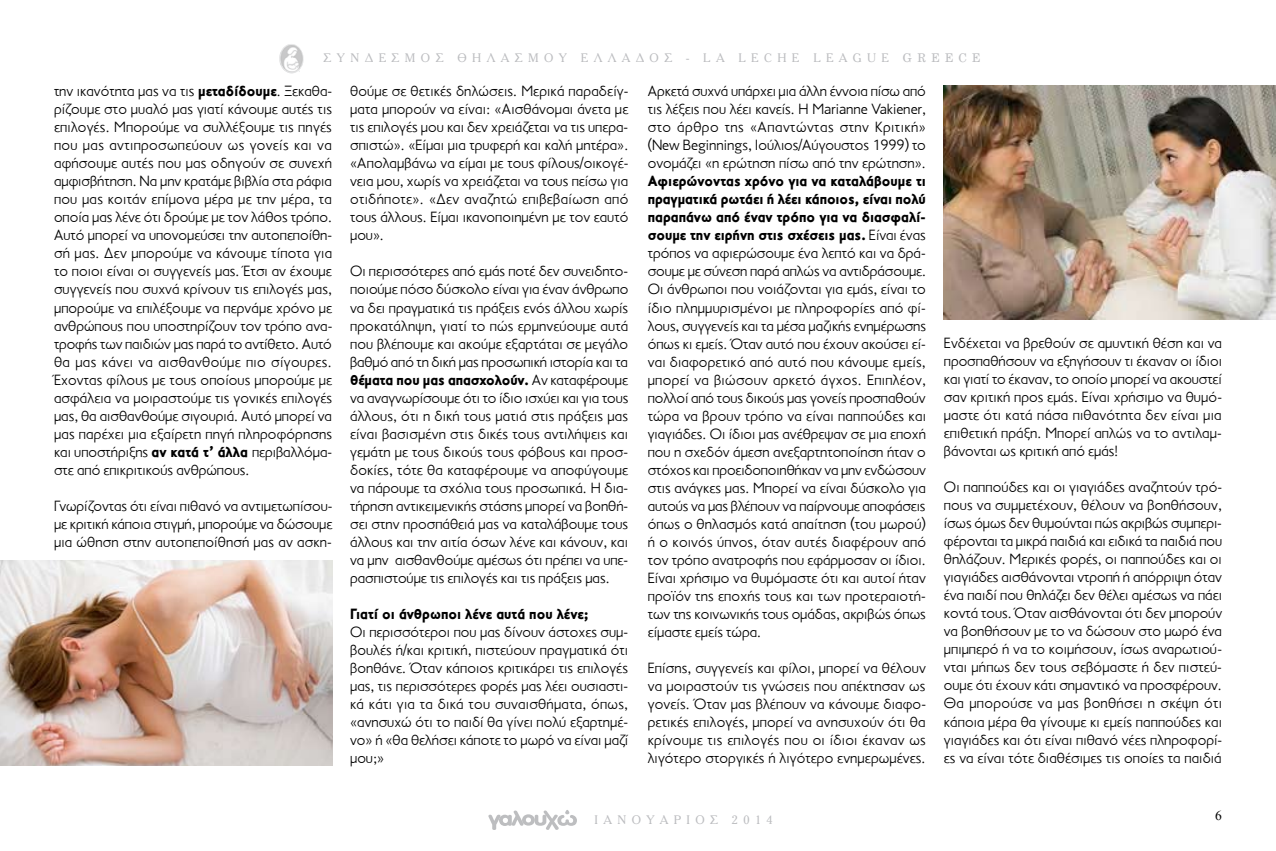
<style>
.page{position:relative;width:1276px;height:851px;background:#fff}
.page>*{position:absolute;margin:0;border:0;box-sizing:border-box;transform-origin:0 0}
.t1{font:300 15px/18px "PF Transport";color:#000;text-align:justify}
.t2{font:900 15px "PF Transport";color:#000}
.t3{font:13.5px "Times New Roman";color:#000}
.t4{font:12px "PF Cheltenham";letter-spacing:.45em;color:#bcbdc0}
.s1{font-family:"PF Century"}
.s2{font-weight:900}
</style>
<div class="page">
<img style="left:943px;top:85px;width:333px;height:235px">
<img style="left:0;top:560px;width:332px;height:205px">
<svg style="left:488px;top:810px;width:89px;height:19px"></svg>
<img style="left:279px;top:44px;width:25px;height:29px">
<p class="t4" style="left:323px;top:51px;width:658px">ΣΥΝΔΕΣΜΟΣ ΘΗΛΑΣΜΟΥ ΕΛΛΑΔΟΣ - LA LECHE LEAGUE <span class="s1">GREECE</span></p>
<p class="t1" style="left:54px;top:82px;width:280px">την ικανότητα μας να τις <span class="s2">μεταδίδουμε</span>. Ξεκαθα&shy;ρίζουμε στο μυαλό μας γιατί κάνουμε αυτές τις επιλογές. Μπορούμε να συλλέξουμε τις πηγές που μας αντιπροσωπεύουν ως γονείς και να αφήσουμε αυτές που μας οδηγούν σε συνεχή αμφισβήτηση. Να μην κρατάμε βιβλία στα ράφια που μας κοιτάν επίμονα μέρα με την μέρα, τα οποία μας λένε ότι δρούμε με τον λάθος τρόπο.<br>Αυτό μπορεί να υπονομεύσει την αυτοπεποίθη&shy;σή μας. Δεν μπορούμε να κάνουμε τίποτα για το ποιοι είναι οι συγγενείς μας. Έτσι αν έχουμε συγγενείς που συχνά κρίνουν τις επιλογές μας, μπορούμε να επιλέξουμε να περνάμε χρόνο με ανθρώπους που υποστηρίζουν τον τρόπο ανα&shy;τροφής των παιδιών μας παρά το αντίθετο. Αυτό θα μας κάνει να αισθανθούμε πιο σίγουρες.<br>Έχοντας φίλους με τους οποίους μπορούμε με ασφάλεια να μοιραστούμε τις γονικές επιλογές μας, θα αισθανθούμε σιγουριά. Αυτό μπορεί να μας παρέχει μια εξαίρετη πηγή πληροφόρησης και υποστήριξης <span class="s2">αν κατά τ’ άλλα</span> περιβαλλόμα&shy;στε από επικριτικούς ανθρώπους.</p>
<p class="t1" style="left:54px;top:496px;width:280px">Γνωρίζοντας ότι είναι πιθανό να αντιμετωπίσου&shy;με κριτική κάποια στιγμή, μπορούμε να δώσουμε μια ώθηση στην αυτοπεποίθησή μας αν ασκη-</p>
<p class="t1" style="left:350px;top:82px;width:280px">θούμε σε θετικές δηλώσεις. Μερικά παραδείγ&shy;ματα μπορούν να είναι: «Αισθάνομαι άνετα με τις επιλογές μου και δεν χρειάζεται να τις υπερα&shy;σπιστώ». «Είμαι μια τρυφερή και καλή μητέρα». «Απολαμβάνω να είμαι με τους φίλους/οικογέ&shy;νεια μου, χωρίς να χρειάζεται να τους πείσω για οτιδήποτε». «Δεν αναζητώ επιβεβαίωση από τους άλλους. Είμαι ικανοποιημένη με τον εαυτό μου».</p>
<p class="t1" style="left:350px;top:262px;width:280px">Οι περισσότερες από εμάς ποτέ δεν συνειδητο&shy;ποιούμε πόσο δύσκολο είναι για έναν άνθρωπο να δει πραγματικά τις πράξεις ενός άλλου χωρίς προκατάληψη, γιατί το πώς ερμηνεύουμε αυτά που βλέπουμε και ακούμε εξαρτάται σε μεγάλο βαθμό από τη δική μας προσωπική ιστορία και τα <span class="s2">θέματα που μας απασχολούν.</span> Αν καταφέρουμε να αναγνωρίσουμε ότι το ίδιο ισχύει και για τους άλλους, ότι η δική τους ματιά στις πράξεις μας είναι βασισμένη στις δικές τους αντιλήψεις και γεμάτη με τους δικούς τους φόβους και προσ&shy;δοκίες, τότε θα καταφέρουμε να αποφύγουμε να πάρουμε τα σχόλια τους προσωπικά. Η δια&shy;τήρηση αντικειμενικής στάσης μπορεί να βοηθή&shy;σει στην προσπάθειά μας να καταλάβουμε τους άλλους και την αιτία όσων λένε και κάνουν, και να μην αισθανθούμε αμέσως ότι πρέπει να υπε&shy;ρασπιστούμε τις επιλογές και τις πράξεις μας.</p>
<p class="t2" style="left:350px;top:605px;width:240px">Γιατί οι άνθρωποι λένε αυτά που λένε;</p>
<p class="t1" style="left:350px;top:622px;width:280px">Οι περισσότεροι που μας δίνουν άστοχες συμ&shy;βουλές ή/και κριτική, πιστεύουν πραγματικά ότι βοηθάνε. Όταν κάποιος κριτικάρει τις επιλογές μας, τις περισσότερες φορές μας λέει ουσιαστι&shy;κά κάτι για τα δικά του συναισθήματα, όπως, «ανησυχώ ότι το παιδί θα γίνει πολύ εξαρτημέ&shy;νο» ή «θα θελήσει κάποτε το μωρό να είναι μαζί μου;»</p>
<p class="t1" style="left:648px;top:82px;width:280px">Αρκετά συχνά υπάρχει μια άλλη έννοια πίσω από τις λέξεις που λέει κανείς. Η Marianne Vakiener, στο άρθρο της «Απαντώντας στην Κριτική» (New Beginnings, Ιούλιος/Αύγουστος 1999) το ονομάζει «η ερώτηση πίσω από την ερώτηση».</p>
<p class="t1" style="left:648px;top:172px;width:280px"><span class="s2">Αφιερώνοντας χρόνο για να καταλάβουμε τι πραγματικά ρωτάει ή λέει κάποιος, είναι πολύ παραπάνω από έναv τρόπο για να διασφαλί&shy;σουμε την ειρήνη στις σχέσεις μας.</span> Είναι ένας τρόπος να αφιερώσουμε ένα λεπτό και να δρά&shy;σουμε με σύνεση παρά απλώς να αντιδράσουμε.<br>Οι άνθρωποι που νοιάζονται για εμάς, είναι το ίδιο πλημμυρισμένοι με πληροφορίες από φί&shy;λους, συγγενείς και τα μέσα μαζικής ενημέρωσης όπως κι εμείς. Όταν αυτό που έχουν ακούσει εί&shy;ναι διαφορετικό από αυτό που κάνουμε εμείς, μπορεί να βιώσουν αρκετό άγχος. Επιπλέον, πολλοί από τους δικούς μας γονείς προσπαθούν τώρα να βρουν τρόπο να είναι παππούδες και γιαγιάδες. Οι ίδιοι μας ανέθρεψαν σε μια εποχή που η σχεδόν άμεση ανεξαρτητοποίηση ήταν ο στόχος και προειδοποιηθήκαν να μην ενδώσουν στις ανάγκες μας. Μπορεί να είναι δύσκολο για αυτούς να μας βλέπουν να παίρνουμε αποφάσεις όπως ο θηλασμός κατά απαίτηση (του μωρού) ή ο κοινός ύπνος, όταν αυτές διαφέρουν από τον τρόπο ανατροφής που εφάρμοσαν οι ίδιοι.<br>Είναι χρήσιμο να θυμόμαστε ότι και αυτοί ήταν προϊόν της εποχής τους και των προτεραιοτή&shy;των της κοινωνικής τους ομάδας, ακριβώς όπως είμαστε εμείς τώρα.</p>
<p class="t1" style="left:648px;top:658px;width:280px">Επίσης, συγγενείς και φίλοι, μπορεί να θέλουν να μοιραστούν τις γνώσεις που απέκτησαν ως γονείς. Όταν μας βλέπουν να κάνουμε διαφο&shy;ρετικές επιλογές, μπορεί να ανησυχούν ότι θα κρίνουμε τις επιλογές που οι ίδιοι έκαναν ως λιγότερο στοργικές ή λιγότερο ενημερωμένες.</p>
<p class="t4" style="left:594px;top:812px;width:180px">ΙΑΝΟΥΑΡΙΟΣ 2014</p>
<p class="t1" style="left:944px;top:334px;width:280px">Ενδέχεται να βρεθούν σε αμυντική θέση και να προσπαθήσουν να εξηγήσουν τι έκαναν οι ίδιοι και γιατί το έκαναν, το οποίο μπορεί να ακουστεί σαν κριτική προς εμάς. Είναι χρήσιμο να θυμό&shy;μαστε ότι κατά πάσα πιθανότητα δεν είναι μια επιθετική πράξη. Μπορεί απλώς να το αντιλαμ&shy;βάνονται ως κριτική από εμάς!</p>
<p class="t1" style="left:944px;top:478px;width:280px">Οι παππούδες και οι γιαγιάδες αναζητούν τρό&shy;πους να συμμετέχουν, θέλουν να βοηθήσουν, ίσως όμως δεν θυμούνται πώς ακριβώς συμπερι&shy;φέρονται τα μικρά παιδιά και ειδικά τα παιδιά που θηλάζουν. Μερικές φορές, οι παππούδες και οι γιαγιάδες αισθάνονται ντροπή ή απόρριψη όταν ένα παιδί που θηλάζει δεν θέλει αμέσως να πάει κοντά τους. Όταν αισθάνονται ότι δεν μπορούν να βοηθήσουν με το να δώσουν στο μωρό ένα μπιμπερό ή να το κοιμήσουν, ίσως αναρωτιού&shy;νται μήπως δεν τους σεβόμαστε ή δεν πιστεύ&shy;ουμε ότι έχουν κάτι σημαντικό να προσφέρουν.<br>Θα μπορούσε να μας βοηθήσει η σκέψη ότι κάποια μέρα θα γίνουμε κι εμείς παππούδες και γιαγιάδες και ότι είναι πιθανό νέες πληροφορί&shy;ες να είναι τότε διαθέσιμες τις οποίες τα παιδιά</p>
<p class="t3" style="left:1215px;top:806px;width:8px">6</p>
</div>
